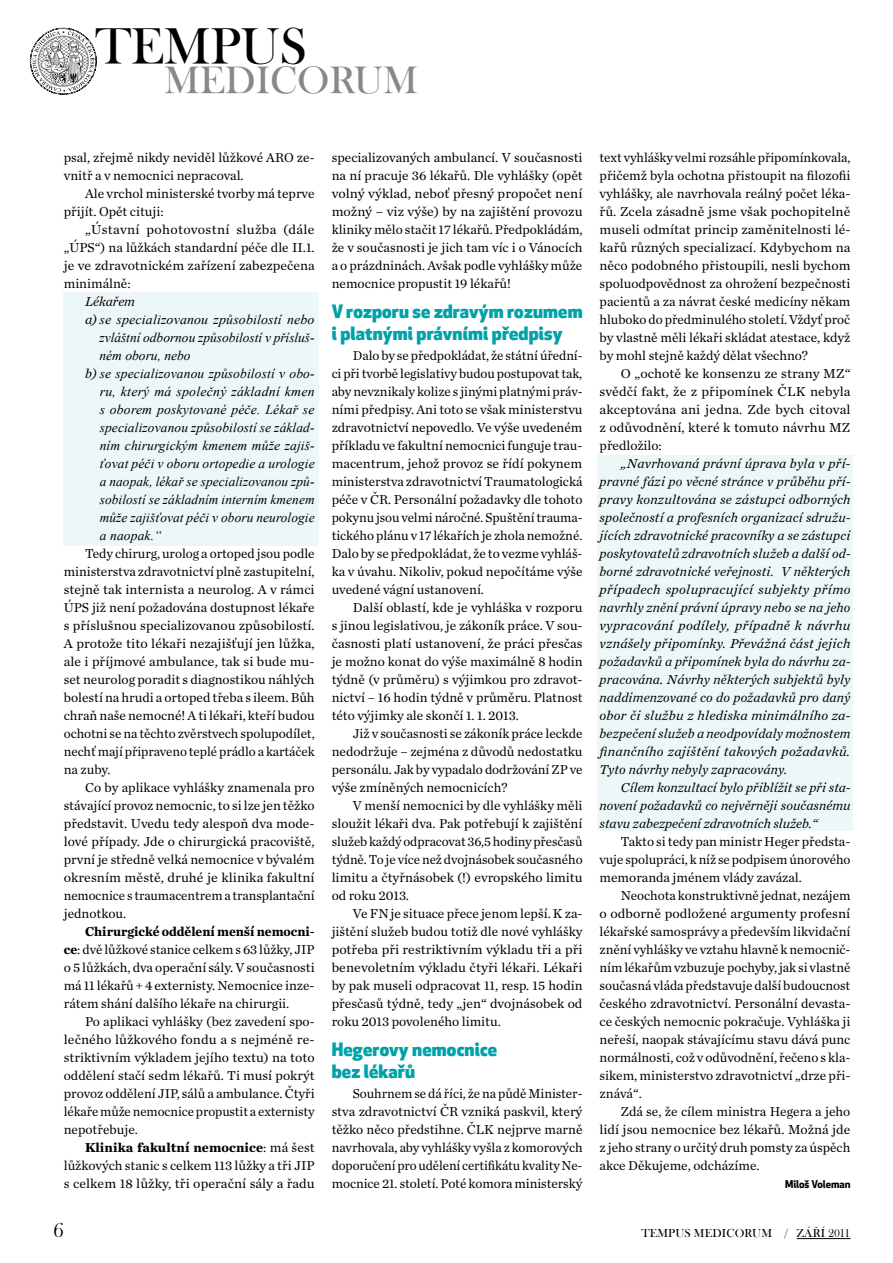
<style>
.page{position:relative;width:893px;height:1263px;background:#fff}
.page>*{position:absolute;margin:0;border:0;box-sizing:border-box;transform-origin:0 0}
.t1{font:44.55px "Baskerville Old Face DCDOT";color:#000}
.t2{font:33.45px "Baskerville Old Face DCDOT";color:#87888a}
.t3{font:21px "Baskerville Old Face DOT";color:#000}
.t4{font:800 18px/21.6px "Apex New";letter-spacing:.01em;color:#00a2a9}
.t5{font:13.5px/18px "Chronicle Text G1";color:#000;text-align:justify}
.t6{font:italic 13.5px/18px "Chronicle Text G1";color:#000;text-align:justify}
.t7{font:italic 13.5px "Times New Roman";letter-spacing:.01em;color:#000}
.t8{font:12px "Baskerville Old Face DOT";letter-spacing:.015em;color:#000}
.t9{font:700 10.5px "Apex New";color:#000}
.s1{font-size:33.6px}
.s2{font-family:"Chronicle Text G1"}
.s3{font-weight:700}
</style>
<div class="page">
<svg style="left:30px;top:28px;width:67px;height:67px"></svg>
<div style="left:64px;top:292px;width:255px;height:253px;background:#edf7f7"></div>
<div style="left:597px;top:456px;width:256px;height:375px;background:#edf7f7"></div>
<hr style="left:797px;top:1238px;width:53px;height:1px;background:#000">
<h1 class="t1" style="left:95px;top:17px;width:213px">TEMPUS</h1>
<h2 class="t2" style="left:164px;top:58px;width:255px">MEDICOR<span class="s1">UM</span></h2>
<p class="t5" style="left:64px;top:148px;width:252px">psal, zřejmě nikdy neviděl lůžkové ARO ze&shy;vnitř a v nemocnici nepracoval.</p>
<p class="t5" style="left:64px;top:184px;width:252px;text-indent:21px">Ale vrchol ministerské tvorby má teprve přijít. Opět cituji:</p>
<p class="t5" style="left:64px;top:220px;width:253px;text-indent:21px">„Ústavní pohotovostní služba (dále „ÚPS“) na lůžkách standardní péče dle II.1. je ve zdravotnickém zařízení zabezpečena minimálně:</p>
<p class="t6" style="left:85px;top:292px;width:51px">Lékařem</p>
<p class="t7" style="left:85px;top:310px;width:231px"><span class="s2">a)</span> se specializovanou způsobilostí nebo</p>
<p class="t7" style="left:100px;top:328px;width:217px">zvláštní odbornou způsobilostí v přísluš-</p>
<p class="t7" style="left:100px;top:346px;width:93px">ném oboru, nebo</p>
<p class="t7" style="left:85px;top:364px;width:231px"><span class="s2">b)</span> se specializovanou způsobilostí v obo-</p>
<p class="t7" style="left:100px;top:382px;width:216px">ru, který má společný základní kmen</p>
<p class="t7" style="left:100px;top:400px;width:216px">s oborem poskytované péče. Lékař se</p>
<p class="t7" style="left:100px;top:418px;width:216px">specializovanou způsobilostí se základ-</p>
<p class="t7" style="left:100px;top:436px;width:216px">ním chirurgickým kmenem může zajiš-</p>
<p class="t7" style="left:100px;top:454px;width:216px">ťovat péči v oboru ortopedie a urologie</p>
<p class="t7" style="left:100px;top:472px;width:216px">a naopak, lékař se specializovanou způ-</p>
<p class="t7" style="left:100px;top:490px;width:216px">sobilostí se základním interním kmenem</p>
<p class="t7" style="left:100px;top:508px;width:216px">může zajišťovat péči v oboru neurologie</p>
<p class="t7" style="left:100px;top:526px;width:63px">a naopak.“</p>
<p class="t5" style="left:64px;top:544px;width:252px;text-indent:21px">Tedy chirurg, urolog a ortoped jsou podle ministerstva zdravotnictví plně zastupitelní, stejně tak internista a neurolog. A v rámci ÚPS již není požadována dostupnost lékaře s příslušnou specializovanou způsobilostí.<br>A protože tito lékaři nezajišťují jen lůžka, ale i příjmové ambulance, tak si bude mu&shy;set neurolog poradit s diagnostikou náhlých bolestí na hrudi a ortoped třeba s ileem. Bůh chraň naše nemocné! Ati lékaři, kteří budou ochotni se na těchto zvěrstvech spolupodílet, nechť mají připraveno teplé prádlo a kartáček na zuby.</p>
<p class="t5" style="left:64px;top:778px;width:252px;text-indent:21px">Co by aplikace vyhlášky znamenala pro stávající provoz nemocnic, to si lze jen těžko představit. Uvedu tedy alespoň dva mode&shy;lové případy. Jde o chirurgická pracoviště, první je středně velká nemocnice v bývalém okresním městě, druhé je klinika fakultní nemocnice s traumacentrem a transplantační jednotkou.</p>
<p class="t5" style="left:64px;top:922px;width:252px;text-indent:21px"><span class="s3">Chirurgické oddělení menší nemocni&shy;ce</span>: dvě lůžkové stanice celkem s 63 lůžky, JIP o 5 lůžkách, dva operační sály. V současnosti má 11 lékařů + 4 externisty. Nemocnice inze&shy;rátem shání dalšího lékaře na chirurgii.</p>
<p class="t5" style="left:64px;top:1012px;width:252px;text-indent:21px">Po aplikaci vyhlášky (bez zavedení spo&shy;lečného lůžkového fondu a s nejméně re&shy;striktivním výkladem jejího textu) na toto oddělení stačí sedm lékařů. Ti musí pokrýt provoz oddělení JIP, sálů a ambulance. Čtyři lékaře může nemocnice propustit a externisty nepotřebuje.</p>
<p class="t5" style="left:64px;top:1138px;width:252px;text-indent:21px"><span class="s3">Klinika fakultní nemocnice</span>: má šest lůžkových stanic s celkem 113 lůžky a tři JIP s celkem 18 lůžky, tři operační sály a řadu</p>
<h3 class="t3" style="left:53px;top:1219px;width:12px">6</h3>
<p class="t5" style="left:332px;top:148px;width:252px">specializovaných ambulancí. V současnosti na ní pracuje 36 lékařů. Dle vyhlášky (opět volný výklad, neboť přesný propočet není možný – viz výše) by na zajištění provozu kliniky mělo stačit 17 lékařů. Předpokládám, že v současnosti je jich tam víc i o Vánocích a o prázdninách. Avšak podle vyhlášky může nemocnice propustit 19 lékařů!</p>
<h3 class="t4" style="left:332px;top:300px;width:252px">V rozporu se zdravým rozumem i platnými právními předpisy</h3>
<p class="t5" style="left:332px;top:346px;width:252px;text-indent:21px">Dalo by se předpokládat, že státní úřední&shy;ci při tvorbě legislativy budou postupovat tak, aby nevznikaly kolize s jinými platnými práv&shy;ními předpisy. Ani toto se však ministerstvu zdravotnictví nepovedlo. Ve výše uvedeném příkladu ve fakultní nemocnici funguje trau&shy;macentrum, jehož provoz se řídí pokynem ministerstva zdravotnictví Traumatologická péče v ČR. Personální požadavky dle tohoto pokynu jsou velmi náročné. Spuštění trauma&shy;tického plánu v 17 lékařích je zhola nemožné.<br>Dalo by se předpokládat, že to vezme vyhláš&shy;ka v úvahu. Nikoliv, pokud nepočítáme výše uvedené vágní ustanovení.</p>
<p class="t5" style="left:332px;top:598px;width:253px;text-indent:21px">Další oblastí, kde je vyhláška v rozporu s jinou legislativou, je zákoník práce. V sou&shy;časnosti platí ustanovení, že práci přesčas je možno konat do výše maximálně 8 hodin týdně (v průměru) s výjimkou pro zdravot&shy;nictví – 16 hodin týdně v průměru. Platnost této výjimky ale skončí 1. 1. 2013.</p>
<p class="t5" style="left:332px;top:724px;width:252px;text-indent:21px">Již v současnosti se zákoník práce leckde nedodržuje – zejména z důvodů nedostatku personálu. Jak by vypadalo dodržování ZP ve výše zmíněných nemocnicích?</p>
<p class="t5" style="left:332px;top:796px;width:252px;text-indent:21px">V menší nemocnici by dle vyhlášky měli sloužit lékaři dva. Pak potřebují k zajištění služeb každý odpracovat 36,5 hodiny přesčasů týdně. To je více než dvojnásobek současného limitu a čtyřnásobek (!) evropského limitu od roku 2013.</p>
<p class="t5" style="left:332px;top:904px;width:252px;text-indent:21px">Ve FN je situace přece jenom lepší. K za&shy;jištění služeb budou totiž dle nové vyhlášky potřeba při restriktivním výkladu tři a při benevoletním výkladu čtyři lékaři. Lékaři by pak museli odpracovat 11, resp. 15 hodin přesčasů týdně, tedy „jen“ dvojnásobek od roku 2013 povoleného limitu.</p>
<h3 class="t4" style="left:332px;top:1038px;width:167px">Hegerovy nemocnice bez lékařů</h3>
<p class="t5" style="left:332px;top:1084px;width:252px;text-indent:21px">Souhrnem se dá říci, že na půdě Minister&shy;stva zdravotnictví ČR vzniká paskvil, který těžko něco předstihne. ČLK nejprve marně navrhovala, aby vyhlášky vyšla z komorových doporučení pro udělení certifikátu kvality Ne&shy;mocnice 21. století. Poté komora ministerský</p>
<p class="t5" style="left:600px;top:148px;width:252px">text vyhlášky velmi rozsáhle připomínkovala, přičemž byla ochotna přistoupit na filozofii vyhlášky, ale navrhovala reálný počet léka&shy;řů. Zcela zásadně jsme však pochopitelně museli odmítat princip zaměnitelnosti lé&shy;kařů různých specializací. Kdybychom na něco podobného přistoupili, nesli bychom spoluodpovědnost za ohrožení bezpečnosti pacientů a za návrat české medicíny někam hluboko do předminulého století. Vždyť proč by vlastně měli lékaři skládat atestace, když by mohl stejně každý dělat všechno?</p>
<p class="t5" style="left:600px;top:364px;width:252px;text-indent:21px">O „ochotě ke konsenzu ze strany MZ“ svědčí fakt, že z připomínek ČLK nebyla akceptována ani jedna. Zde bych citoval z odůvodnění, které k tomuto návrhu MZ předložilo:</p>
<p class="t6" style="left:600px;top:454px;width:252px;text-indent:21px">„Navrhovaná právní úprava byla v pří&shy;pravné fázi po věcné stránce v průběhu pří&shy;pravy konzultována se zástupci odborných společností a profesních organizací sdružu&shy;jících zdravotnické pracovníky a se zástupci poskytovatelů zdravotních služeb a další od&shy;borné zdravotnické veřejnosti. V některých případech spolupracující subjekty přímo navrhly znění právní úpravy nebo se na jeho vypracování podílely, případně k návrhu vznášely připomínky. Převážná část jejich požadavků a připomínek byla do návrhu za&shy;pracována. Návrhy některých subjektů byly naddimenzované co do požadavků pro daný obor či službu z hlediska minimálního za&shy;bezpečení služeb a neodpovídaly možnostem finančního zajištění takových požadavků.<br>Tyto návrhy nebyly zapracovány.</p>
<p class="t6" style="left:600px;top:778px;width:253px;text-indent:21px">Cílem konzultací bylo přiblížit se při sta&shy;novení požadavků co nejvěrněji současnému stavu zabezpečení zdravotních služeb.“</p>
<p class="t5" style="left:600px;top:832px;width:252px;text-indent:21px">Takto si tedy pan ministr Heger předsta&shy;vuje spolupráci, kníž se podpisem únorového memoranda jménem vlády zavázal.</p>
<p class="t5" style="left:600px;top:886px;width:253px;text-indent:21px">Neochota konstruktivně jednat, nezájem o odborně podložené argumenty profesní lékařské samosprávy a především likvidační znění vyhlášky ve vztahu hlavně k nemocnič&shy;ním lékařům vzbuzuje pochyby, jak si vlastně současná vláda představuje další budoucnost českého zdravotnictví. Personální devasta&shy;ce českých nemocnic pokračuje. Vyhláška ji neřeší, naopak stávajícímu stavu dává punc normálnosti, což v odůvodnění, řečeno s kla&shy;sikem, ministerstvo zdravotnictví „drze při&shy;znává“.</p>
<p class="t5" style="left:600px;top:1102px;width:252px;text-indent:21px">Zdá se, že cílem ministra Hegera a jeho lidí jsou nemocnice bez lékařů. Možná jde z jeho strany o určitý druh pomsty za úspěch akce Děkujeme, odcházíme.</p>
<p class="t9" style="left:785px;top:1177px;width:67px">Miloš Voleman</p>
<p class="t8" style="left:641px;top:1227px;width:211px">TEMPUS MEDICORUM / ZÁŘÍ 2011</p>
</div>
